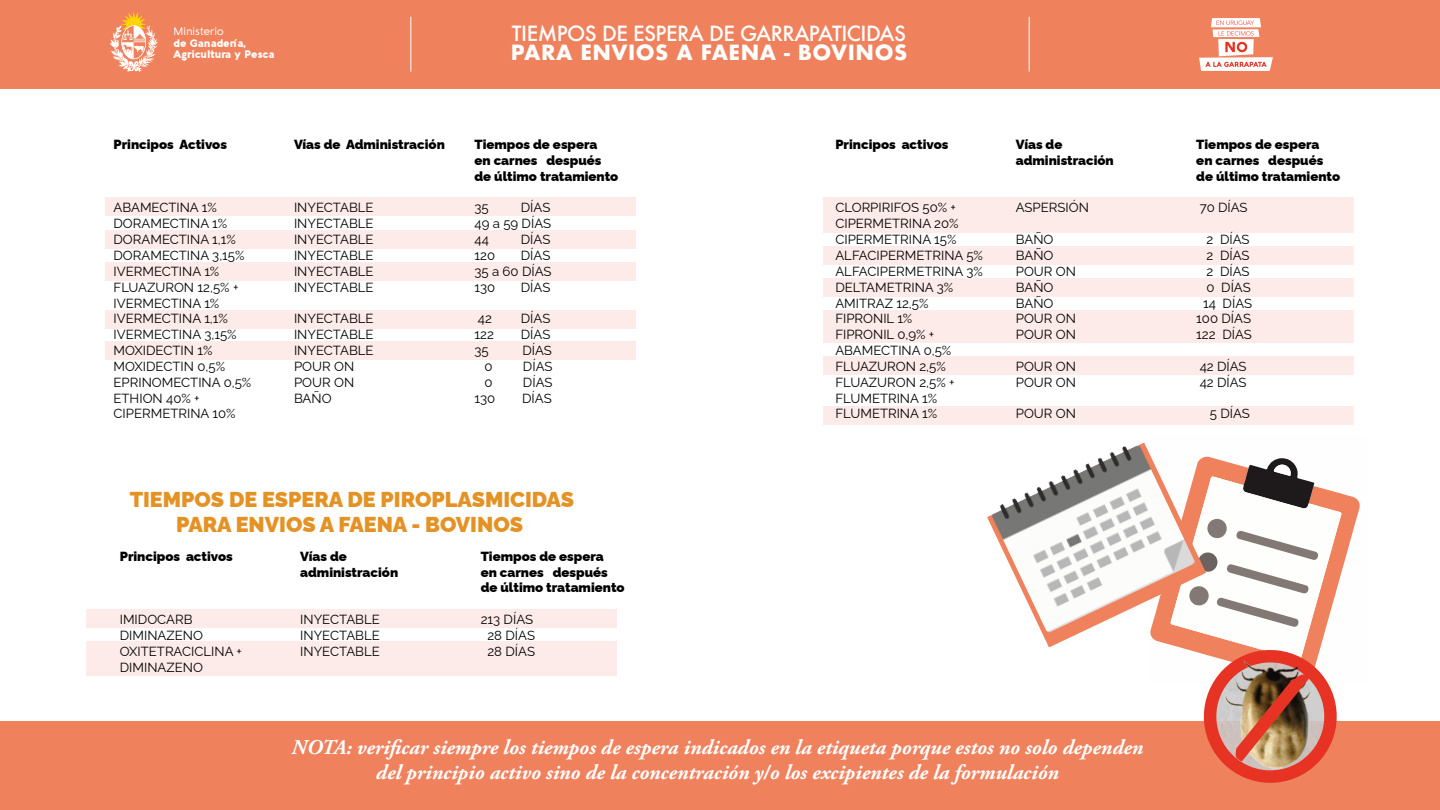
<style>
.page{position:relative;width:1440px;height:810px;background:#fff}
.page>*{position:absolute;margin:0;border:0;box-sizing:border-box;transform-origin:0 0}
.t1{font:100 21.52px/25.8px "Raleway";color:#e59225;text-align:center}
.t2{font:italic 700 21px/25.2px "Adobe Garamond Pro";color:#fff;text-align:center}
.t3{font:500 20.4px "Futura";letter-spacing:-.025em;color:#fff}
.t4{font:700 20.4px "Futura";letter-spacing:.025em;color:#fff}
.t5{font:100 13.2px/15.8px "Raleway";color:#000}
.t6{font:900 10.65px/11.2px "Aquawax";color:#fff}
.t7{font:10.65px "Aquawax";color:#fff}
</style>
<div class="page">
<div style="left:0;top:0;width:1440px;height:88px;background:#f0815d"></div>
<div style="left:0;top:722px;width:1440px;height:88px;background:#f0815d"></div>
<svg style="left:1345px;top:494px;width:15px;height:66px"></svg>
<div style="left:105px;top:197px;width:531px;height:19px;background:#fcebe9"></div>
<div style="left:105px;top:231px;width:531px;height:18px;background:#fcebe9"></div>
<div style="left:105px;top:262px;width:531px;height:18px;background:#fcebe9"></div>
<div style="left:105px;top:310px;width:531px;height:18px;background:#fcebe9"></div>
<div style="left:105px;top:341px;width:531px;height:19px;background:#fcebe9"></div>
<div style="left:87px;top:641px;width:530px;height:35px;background:#fcebe9"></div>
<div style="left:87px;top:610px;width:530px;height:18px;background:#fcebe9"></div>
<div style="left:823px;top:197px;width:530px;height:36px;background:#fcebe9"></div>
<div style="left:823px;top:246px;width:530px;height:19px;background:#fcebe9"></div>
<div style="left:823px;top:279px;width:530px;height:18px;background:#fcebe9"></div>
<div style="left:823px;top:356px;width:530px;height:18px;background:#fcebe9"></div>
<div style="left:823px;top:406px;width:530px;height:18px;background:#fcebe9"></div>
<div style="left:823px;top:311px;width:530px;height:32px;background:#fcebe9"></div>
<svg style="left:987px;top:443px;width:358px;height:340px"></svg>
<svg style="left:110px;top:12px;width:48px;height:60px"></svg>
<hr style="left:410px;top:17px;width:1px;height:55px;background:#fff">
<hr style="left:1029px;top:17px;width:1px;height:55px;background:#fff">
<img style="left:1199px;top:18px;width:74px;height:52px">
<p class="t7" style="left:174px;top:25px;width:52px">Ministerio</p>
<p class="t6" style="left:174px;top:37px;width:102px">de Ganadería,<br>Agricultura y Pesca</p>
<h3 class="t3" style="left:512px;top:20px;width:396px">TIEMPOS DE ESPERA DE GARRAPATICIDAS</h3>
<h3 class="t4" style="left:511px;top:38px;width:398px">PARA ENVIOS A FAENA - BOVINOS</h3>
<p class="t5" style="left:114px;top:135px;width:115px">Principos Activos</p>
<p class="t5" style="left:114px;top:198px;width:139px">ABAMECTINA 1%<br>DORAMECTINA 1%<br>DORAMECTINA 1,1%<br>DORAMECTINA 3,15%<br>IVERMECTINA 1%<br>FLUAZURON 12,5% +<br>IVERMECTINA 1%<br>IVERMECTINA 1,1%<br>IVERMECTINA 3,15%<br>MOXIDECTIN 1%<br>MOXIDECTIN 0,5%<br>EPRINOMECTINA 0,5%<br>ETHION 40% +<br>CIPERMETRINA 10%</p>
<p class="t5" style="left:294px;top:135px;width:152px">Vías de Administración</p>
<p class="t5" style="left:294px;top:198px;width:81px;text-align:justify">INYECTABLE INYECTABLE INYECTABLE INYECTABLE INYECTABLE INYECTABLE</p>
<p class="t5" style="left:294px;top:309px;width:81px">INYECTABLE<br>INYECTABLE<br>INYECTABLE<br>POUR ON<br>POUR ON<br>BAÑO</p>
<p class="t5" style="left:474px;top:135px;width:145px">Tiempos de espera<br>en carnes después de último tratamiento</p>
<p class="t5" style="left:474px;top:198px;width:16px">35</p>
<p class="t5" style="left:474px;top:198px;width:78px;text-align:justify;text-indent:46px">DÍAS 49 a 59 DÍAS 44</p>
<p class="t5" style="left:521px;top:230px;width:31px">DÍAS</p>
<p class="t5" style="left:474px;top:246px;width:79px;text-align:justify;text-indent:46px">DÍAS 35 a 60 DÍAS 130</p>
<p class="t5" style="left:474px;top:246px;width:22px">120</p>
<p class="t5" style="left:521px;top:278px;width:31px">DÍAS</p>
<p class="t5" style="left:478px;top:309px;width:16px">42</p>
<p class="t5" style="left:521px;top:309px;width:31px">DÍAS</p>
<p class="t5" style="left:474px;top:325px;width:21px">122</p>
<p class="t5" style="left:521px;top:325px;width:31px">DÍAS</p>
<p class="t5" style="left:474px;top:341px;width:16px">35</p>
<p class="t5" style="left:522px;top:341px;width:31px">DÍAS</p>
<p class="t5" style="left:485px;top:357px;width:10px">0</p>
<p class="t5" style="left:523px;top:357px;width:31px">DÍAS</p>
<p class="t5" style="left:485px;top:373px;width:10px">0</p>
<p class="t5" style="left:523px;top:373px;width:31px">DÍAS</p>
<p class="t5" style="left:474px;top:389px;width:22px">130</p>
<p class="t5" style="left:522px;top:389px;width:31px">DÍAS</p>
<p class="t5" style="left:835px;top:135px;width:115px">Principos activos</p>
<p class="t5" style="left:835px;top:198px;width:149px">CLORPIRIFOS 50% +<br>CIPERMETRINA 20%<br>CIPERMETRINA 15%<br>ALFACIPERMETRINA 5%<br>ALFACIPERMETRINA 3%<br>DELTAMETRINA 3%<br>AMITRAZ 12,5%<br>FIPRONIL 1%<br>FIPRONIL 0,9% +<br>ABAMECTINA 0,5%<br>FLUAZURON 2,5%<br>FLUAZURON 2,5% +<br>FLUMETRINA 1%<br>FLUMETRINA 1%</p>
<h1 class="t1" style="left:130px;top:484px;width:446px">TIEMPOS DE ESPERA DE PIROPLASMICIDAS<br>PARA ENVIOS A FAENA - BOVINOS</h1>
<p class="t5" style="left:120px;top:547px;width:115px">Principos activos</p>
<p class="t5" style="left:120px;top:610px;width:124px">IMIDOCARB<br>DIMINAZENO<br>OXITETRACICLINA +<br>DIMINAZENO</p>
<p class="t5" style="left:300px;top:547px;width:100px">Vías de administración</p>
<p class="t5" style="left:300px;top:610px;width:81px;text-align:justify">INYECTABLE INYECTABLE INYECTABLE</p>
<p class="t5" style="left:481px;top:547px;width:145px">Tiempos de espera<br>en carnes después de último tratamiento</p>
<p class="t5" style="left:481px;top:610px;width:56px;text-align:center">213 DÍAS<br>28 DÍAS<br>28 DÍAS</p>
<p class="t5" style="left:1016px;top:135px;width:100px">Vías de administración</p>
<p class="t5" style="left:1016px;top:198px;width:75px">ASPERSIÓN</p>
<p class="t5" style="left:1016px;top:230px;width:62px">BAÑO<br>BAÑO<br>POUR ON<br>BAÑO<br>BAÑO<br>POUR ON<br>POUR ON</p>
<p class="t5" style="left:1016px;top:357px;width:62px">POUR ON<br>POUR ON</p>
<p class="t5" style="left:1016px;top:404px;width:62px">POUR ON</p>
<h2 class="t2" style="left:292px;top:735px;width:853px">NOTA: verificar siempre los tiempos de espera indicados en la etiqueta porque estos no solo dependen del principio activo sino de la concentración y/o los excipientes de la formulación</h2>
<p class="t5" style="left:1196px;top:135px;width:145px">Tiempos de espera<br>en carnes después de último tratamiento</p>
<p class="t5" style="left:1200px;top:198px;width:49px">70 DÍAS</p>
<p class="t5" style="left:1196px;top:230px;width:57px;text-align:right">2 DÍAS<br>2 DÍAS<br>2 DÍAS<br>0 DÍAS<br>14 DÍAS<br>100 DÍAS<br>122 DÍAS</p>
<p class="t5" style="left:1200px;top:357px;width:48px">42 DÍAS<br>42 DÍAS</p>
<p class="t5" style="left:1210px;top:404px;width:42px">5 DÍAS</p>
</div>
